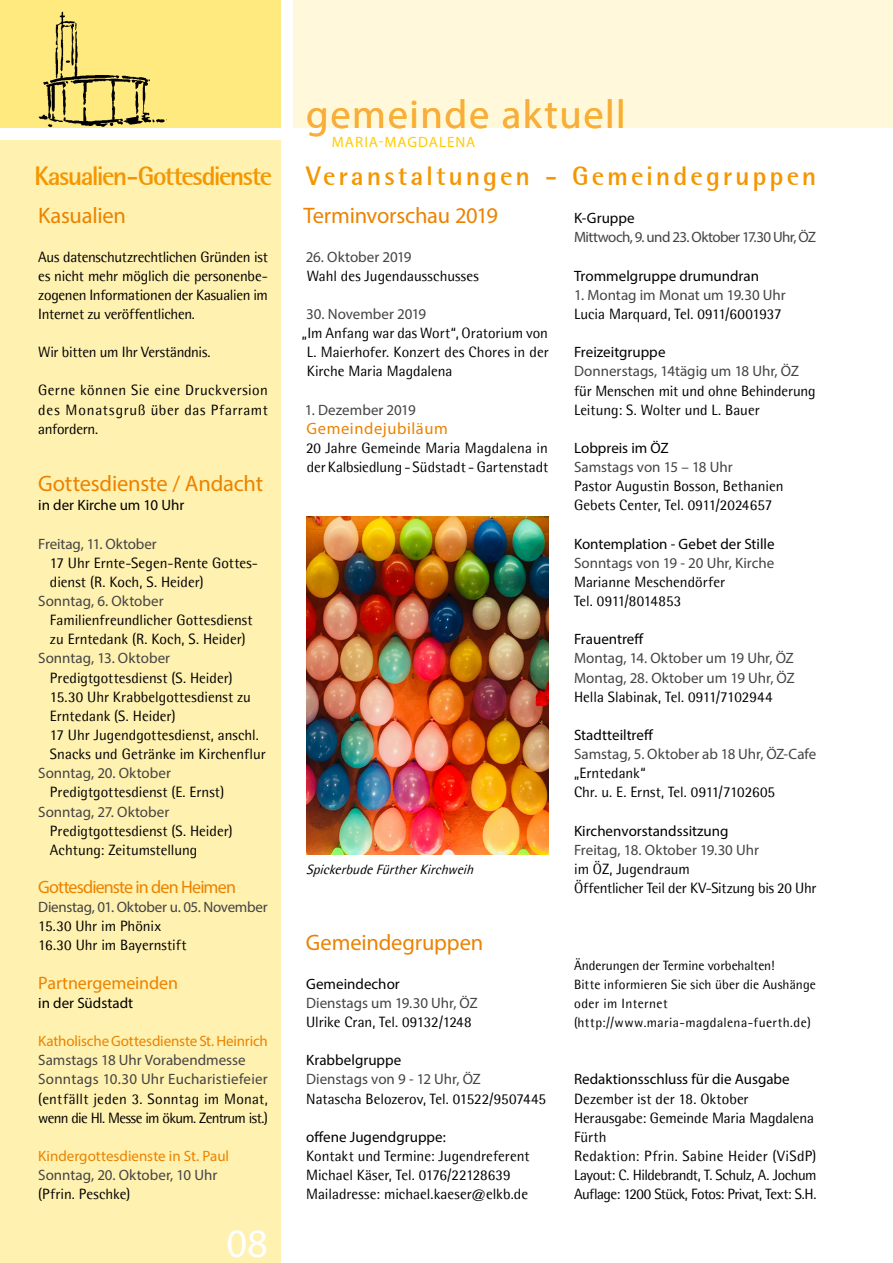
<style>
.page{position:relative;width:893px;height:1263px;background:#fff}
.page>*{position:absolute;margin:0;border:0;box-sizing:border-box;transform-origin:0 0}
.t1{font:40.5px "Myriad Pro";letter-spacing:.04em;color:#f8ac41}
.t2{font:40.5px "Myriad Pro";color:#fff}
.t3{font:700 27px "Rotis Semi Sans 55";letter-spacing:.1em;color:#f49600}
.t4{font:700 27px "Rotis Semi Sans 55";letter-spacing:-.065em;color:#f49600}
.t5{font:22.5px "Myriad Pro";letter-spacing:-.01em;color:#eb8300}
.t6{font:18px "Myriad Pro";letter-spacing:-.04em;color:#eb8300}
.t7{font:18px "Myriad Pro";letter-spacing:-.005em;color:#eb8300}
.t8{font:16.5px "Myriad Pro";letter-spacing:.035em;color:#eb8300}
.t9{font:15px/19.2px "Rotis Semi Sans";color:#000}
.t10{font:15px/19.2px "Myriad Pro";color:#454444}
.t11{font:15px "Myriad Pro";color:#000}
.t12{font:15px "Myriad Pro";letter-spacing:-.005em;color:#eb8300}
.t13{font:15px/19.2px "Rotis Semi Sans";letter-spacing:-.02em;color:#000}
.t14{font:15px "Myriad Pro";letter-spacing:-.04em;color:#454444}
.t15{font:15px "Myriad Pro";letter-spacing:-.02em;color:#454444}
.t16{font:15px "Rotis Semi Sans";letter-spacing:-.025em;color:#000}
.t17{font:15px "Myriad Pro";letter-spacing:.065em;color:#fc0}
.t18{font:13.5px/19.2px "Rotis Semi Sans";letter-spacing:.005em;color:#000}
.t19{font:italic 13.5px "Rotis Semi Sans";color:#000}
</style>
<div class="page">
<div style="left:293px;top:0;width:600px;height:128px;background:#fff8da"></div>
<div style="left:0;top:0;width:281px;height:128px;background:#ffea80"></div>
<div style="left:0;top:140px;width:281px;height:1123px;background:#fff1b0"></div>
<img style="left:38px;top:11px;width:129px;height:117px">
<img style="left:306px;top:516px;width:243px;height:339px">
<h2 class="t4" style="left:34px;top:159px;width:240px">Kasualien - Gottesdienste</h2>
<h3 class="t5" style="left:38px;top:202px;width:89px">Kasualien</h3>
<p class="t9" style="left:38px;top:247px;width:231px;text-align:justify">Aus datenschutzrechtlichen Gründen ist es nicht mehr möglich die personenbe&shy;zogenen Informationen der Kasualien im Internet zu veröffentlichen.</p>
<p class="t16" style="left:38px;top:343px;width:174px">Wir bitten um Ihr Verständnis.</p>
<p class="t9" style="left:38px;top:381px;width:231px;text-align:justify">Gerne können Sie eine Druckversion des Monatsgruß über das Pfarramt anfordern.</p>
<h3 class="t5" style="left:38px;top:470px;width:226px">Gottesdienste / Andacht</h3>
<p class="t11" style="left:38px;top:496px;width:148px">in der Kirche um 10 Uhr</p>
<p class="t10" style="left:38px;top:534px;width:120px">Freitag, 11. Oktober</p>
<p class="t9" style="left:50px;top:553px;width:210px">17 Uhr Ernte-Segen-Rente Gottes&shy;dienst (R. Koch, S. Heider)</p>
<p class="t10" style="left:38px;top:591px;width:127px">Sonntag, 6. Oktober</p>
<p class="t9" style="left:50px;top:610px;width:204px">Familienfreundlicher Gottesdienst zu Erntedank (R. Koch, S. Heider)</p>
<p class="t10" style="left:38px;top:648px;width:133px">Sonntag, 13. Oktober</p>
<p class="t9" style="left:50px;top:668px;width:217px">Predigtgottesdienst (S. Heider)<br>15.30 Uhr Krabbelgottesdienst zu<br>Erntedank (S. Heider)<br>17 Uhr Jugendgottesdienst, anschl.<br>Snacks und Getränke im Kirchenflur</p>
<p class="t10" style="left:38px;top:763px;width:134px">Sonntag, 20. Oktober</p>
<p class="t9" style="left:50px;top:783px;width:176px">Predigtgottesdienst (E. Ernst)</p>
<p class="t10" style="left:38px;top:802px;width:133px">Sonntag, 27. Oktober</p>
<p class="t9" style="left:50px;top:821px;width:184px">Predigtgottesdienst (S. Heider)<br>Achtung: Zeitumstellung</p>
<p class="t6" style="left:38px;top:876px;width:199px">Gottesdienste in den Heimen</p>
<p class="t15" style="left:38px;top:898px;width:231px">Dienstag, 01. Oktober u. 05. November</p>
<p class="t9" style="left:38px;top:916px;width:150px">15.30 Uhr im Phönix<br>16.30 Uhr im Bayernstift</p>
<p class="t7" style="left:38px;top:971px;width:141px">Partnergemeinden</p>
<p class="t11" style="left:38px;top:993px;width:96px">in der Südstadt</p>
<p class="t12" style="left:38px;top:1032px;width:231px">Katholische Gottesdienste St. Heinrich</p>
<p class="t10" style="left:38px;top:1050px;width:231px">Samstags 18 Uhr Vorabendmesse<br>Sonntags 10.30 Uhr Eucharistiefeier</p>
<p class="t9" style="left:38px;top:1089px;width:231px">(entfällt jeden 3. Sonntag im Monat, wenn die Hl. Messe im ökum. Zentrum ist.)</p>
<p class="t12" style="left:38px;top:1147px;width:192px">Kindergottesdienste in St. Paul</p>
<p class="t10" style="left:38px;top:1165px;width:181px">Sonntag, 20. Oktober, 10 Uhr</p>
<p class="t9" style="left:38px;top:1184px;width:94px">(Pfrin. Peschke)</p>
<h1 class="t2" style="left:227px;top:1218px;width:43px">08</h1>
<h1 class="t1" style="left:306px;top:89px;width:321px">gemeinde aktuell</h1>
<p class="t17" style="left:332px;top:132px;width:145px">MARIA-MAGDALENA</p>
<h2 class="t3" style="left:306px;top:159px;width:512px">Veranstaltungen - Gemeindegruppen</h2>
<h3 class="t5" style="left:303px;top:202px;width:196px">Terminvorschau 2019</h3>
<p class="t10" style="left:306px;top:247px;width:107px">26. Oktober 2019</p>
<p class="t9" style="left:307px;top:266px;width:174px">Wahl des Jugendausschusses</p>
<p class="t10" style="left:306px;top:304px;width:121px">30. November 2019</p>
<p class="t9" style="left:307px;top:323px;width:243px;text-align:justify;text-indent:-5px">„Im Anfang war das Wort“, Oratorium von L. Maierhofer. Konzert des Chores in der Kirche Maria Magdalena</p>
<p class="t10" style="left:305px;top:400px;width:112px">1. Dezember 2019</p>
<p class="t8" style="left:306px;top:418px;width:143px">Gemeindejubiläum</p>
<p class="t9" style="left:306px;top:438px;width:244px">20 Jahre Gemeinde Maria Magdalena in der Kalbsiedlung - Südstadt - Gartenstadt</p>
<p class="t19" style="left:306px;top:861px;width:173px">SpickerbudeFürtherKirchweih</p>
<h3 class="t5" style="left:306px;top:929px;width:179px">Gemeindegruppen</h3>
<p class="t11" style="left:306px;top:974px;width:95px">Gemeindechor</p>
<p class="t10" style="left:306px;top:993px;width:173px">Dienstags um 19.30 Uhr, ÖZ</p>
<p class="t9" style="left:306px;top:1012px;width:167px">Ulrike Cran, Tel. 09132/1248</p>
<p class="t11" style="left:306px;top:1051px;width:97px">Krabbelgruppe</p>
<p class="t10" style="left:306px;top:1069px;width:176px">Dienstags von 9 - 12 Uhr, ÖZ</p>
<p class="t9" style="left:306px;top:1089px;width:241px">Natascha Belozerov, Tel. 01522/9507445</p>
<p class="t11" style="left:306px;top:1127px;width:141px">offene Jugendgruppe:</p>
<p class="t9" style="left:306px;top:1146px;width:225px">Kontakt und Termine: Jugendreferent<br>Michael Käser, Tel. 0176/22128639<br>Mailadresse: michael.kaeser@elkb.de</p>
<p class="t11" style="left:574px;top:209px;width:62px">K-Gruppe</p>
<p class="t14" style="left:574px;top:228px;width:244px">Mittwoch, 9. und 23. Oktober 17.30 Uhr, ÖZ</p>
<p class="t11" style="left:574px;top:266px;width:186px">Trommelgruppe drumundran</p>
<p class="t10" style="left:574px;top:285px;width:213px">1. Montag im Monat um 19.30 Uhr</p>
<p class="t9" style="left:574px;top:304px;width:209px">Lucia Marquard, Tel. 0911/6001937</p>
<p class="t11" style="left:574px;top:343px;width:93px">Freizeitgruppe</p>
<p class="t10" style="left:574px;top:361px;width:226px">Donnerstags, 14tägig um 18 Uhr, ÖZ</p>
<p class="t9" style="left:574px;top:381px;width:243px">für Menschen mit und ohne Behinderung<br>Leitung: S. Wolter und L. Bauer</p>
<p class="t11" style="left:574px;top:439px;width:96px">Lobpreis im ÖZ</p>
<p class="t10" style="left:574px;top:457px;width:160px">Samstags von 15 – 18 Uhr</p>
<p class="t9" style="left:574px;top:476px;width:211px">Pastor Augustin Bosson, Bethanien<br>Gebets Center, Tel. 0911/2024657</p>
<p class="t11" style="left:574px;top:534px;width:202px">Kontemplation - Gebet der Stille</p>
<p class="t10" style="left:574px;top:553px;width:202px">Sonntags von 19 - 20 Uhr, Kirche</p>
<p class="t9" style="left:574px;top:572px;width:153px">Marianne Meschendörfer<br>Tel. 0911/8014853</p>
<p class="t11" style="left:574px;top:630px;width:71px">Frauentreff</p>
<p class="t10" style="left:574px;top:648px;width:222px">Montag, 14. Oktober um 19 Uhr, ÖZ<br>Montag, 28. Oktober um 19 Uhr, ÖZ</p>
<p class="t9" style="left:574px;top:687px;width:200px">Hella Slabinak, Tel. 0911/7102944</p>
<p class="t11" style="left:574px;top:726px;width:81px">Stadtteiltreff</p>
<p class="t10" style="left:574px;top:744px;width:244px">Samstag, 5. Oktober ab 18 Uhr, ÖZ-Cafe</p>
<p class="t9" style="left:574px;top:763px;width:203px">„Erntedank“<br>Chr. u. E. Ernst, Tel. 0911/7102605</p>
<p class="t11" style="left:574px;top:821px;width:156px">Kirchenvorstandssitzung</p>
<p class="t10" style="left:574px;top:840px;width:186px">Freitag, 18. Oktober 19.30 Uhr</p>
<p class="t13" style="left:574px;top:859px;width:244px">im ÖZ, Jugendraum<br>Öffentlicher Teil der KV-Sitzung bis 20 Uhr</p>
<p class="t18" style="left:574px;top:955px;width:243px">Änderungen der Termine vorbehalten!<br>Bitte informieren Sie sich über die Aushänge oder im Internet (http://www.maria-magdalena-fuerth.de)</p>
<p class="t11" style="left:574px;top:1070px;width:217px">Redaktionsschluss für die Ausgabe</p>
<p class="t9" style="left:574px;top:1089px;width:244px">Dezember ist der 18. Oktober Herausgabe: Gemeinde Maria Magdalena Fürth<br>Redaktion: Pfrin. Sabine Heider (ViSdP)<br>Layout: C. Hildebrandt, T. Schulz, A. Jochum Auflage: 1200 Stück, Fotos: Privat, Text: S.H.</p>
</div>
